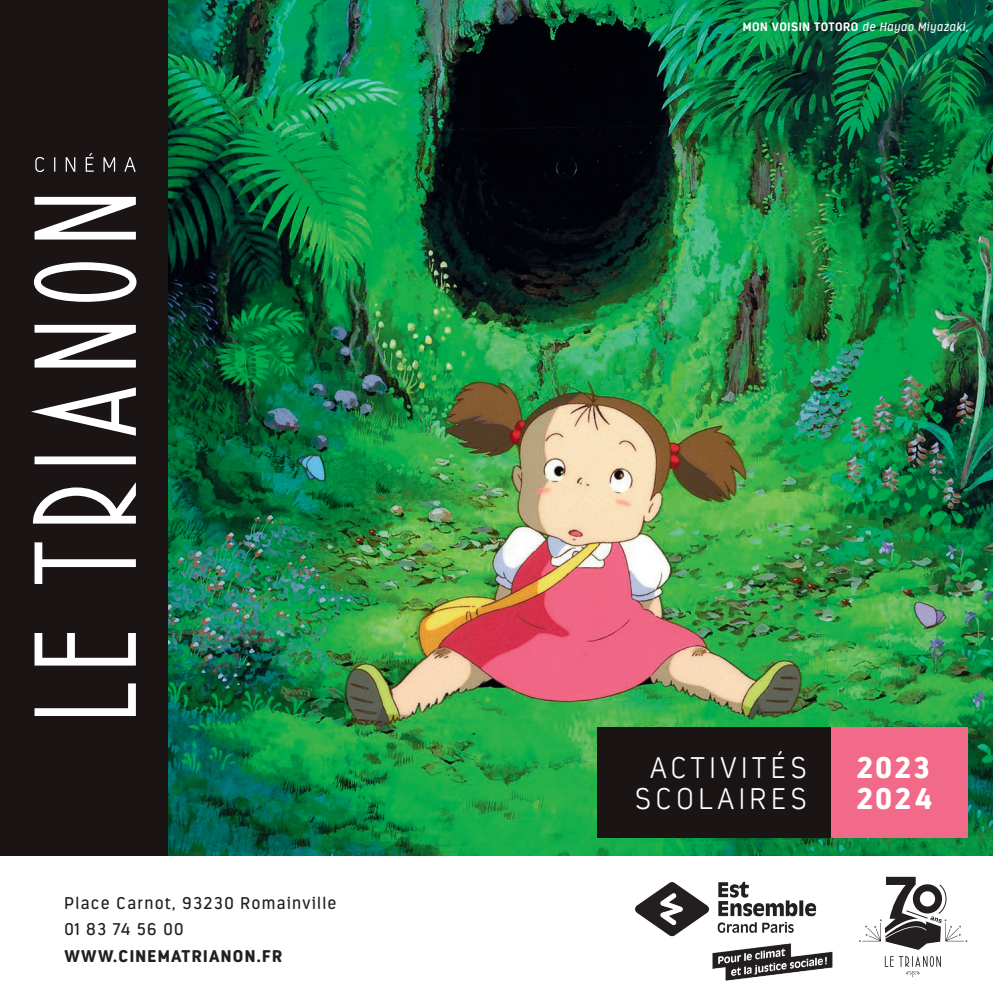
<style>
.page{position:relative;width:993px;height:993px;background:#fff}
.page>*{position:absolute;margin:0;border:0;box-sizing:border-box;transform-origin:0 0}
.t1{font:200 29.75px/31.5px "Estandar Rounded";letter-spacing:.17em;color:#fff;text-align:center}
.t2{font:900 29.75px/31.5px "Estandar Rounded";letter-spacing:.07em;color:#fff}
.t3{font:16.97px/26.2px "Estandar Rounded";letter-spacing:.08em;color:#231f20}
.t4{font:900 16.97px "Estandar Rounded";letter-spacing:.08em;color:#231f20}
.t5{font:italic 12.25px "Estandar Rounded";letter-spacing:.05em;color:#fff}
.s1{font-weight:700;font-style:normal}
</style>
<div class="page">
<img style="left:167px;top:0;width:825px;height:856px">
<div style="left:0;top:0;width:167px;height:868px;background:#1a1415"></div>
<svg style="left:35px;top:153px;width:101px;height:19px"></svg>
<svg style="left:31px;top:197px;width:105px;height:518px"></svg>
<div style="left:0;top:856px;width:992px;height:136px;background:#fff"></div>
<div style="left:597px;top:727px;width:234px;height:110px;background:#1a1415"></div>
<div style="left:831px;top:727px;width:135px;height:110px;background:#f16a89"></div>
<img style="left:635px;top:881px;width:198px;height:99px">
<svg style="left:884px;top:956px;width:56px;height:21px"></svg>
<svg style="left:859px;top:876px;width:107px;height:73px"></svg>
<p class="t3" style="left:64px;top:889px;width:273px">Place Carnot, 93230 Romainville<br>01 83 74 56 00</p>
<p class="t4" style="left:64px;top:945px;width:219px">WWW.CINEMATRIANON.FR</p>
<p class="t5" style="left:742px;top:19px;width:227px"><span class="s1">MON VOISIN TOTORO</span> de Hayao Miyazaki,</p>
<h1 class="t1" style="left:634px;top:751px;width:173px">ACTIVITÉS<br>SCOLAIRES</h1>
<h1 class="t2" style="left:855px;top:751px;width:77px">2023<br>2024</h1>
</div>
